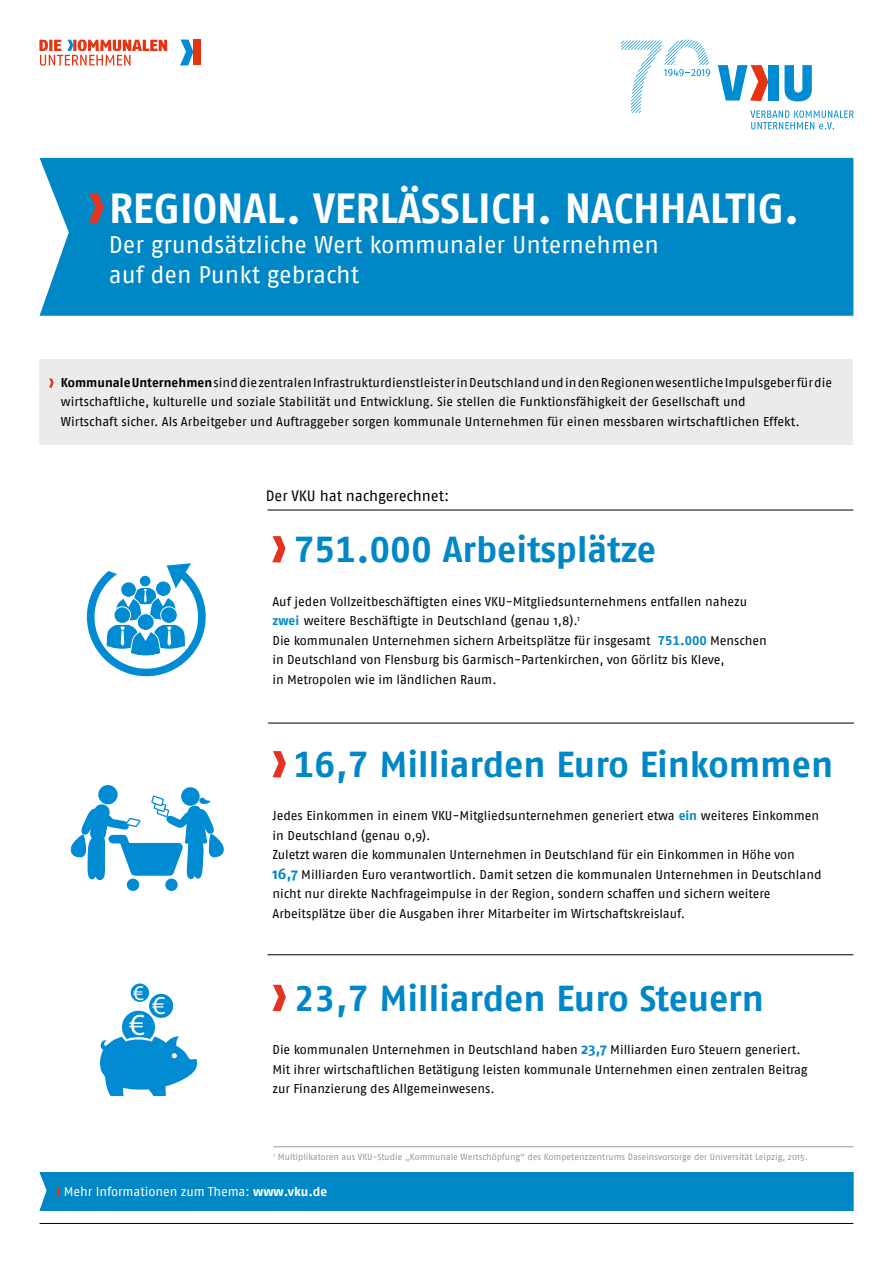
<style>
.page{position:relative;width:893px;height:1263px;background:#fff}
.page>*{position:absolute;margin:0;border:0;box-sizing:border-box;transform-origin:0 0}
.t1{font:700 42px "Fago No";color:#fff}
.t2{font:700 36px "Fago No";color:#0087c6}
.t3{font:30.75px "Myriad Pro";color:#fff}
.t4{font:25.95px "Myriad Pro";color:#fff}
.t5{font:24px/30px "Fago No";letter-spacing:-.005em;color:#fff}
.t6{font:21px "Myriad Pro";color:#fff}
.t7{font:15px "Fago No";letter-spacing:-.005em;color:#000}
.t8{font:12.75px/19.5px "Fago No";color:#000}
.t9{font:12.75px "Fago No";letter-spacing:-.005em;color:#fff}
.t10{font:700 12.75px "Fago No";color:#fff}
.t11{font:9px "Fago No";letter-spacing:-.005em;color:#9c9695}
.s1{font-weight:700}
.s2{font-family:"Fago No Bold Tf";font-weight:400}
.s3{font-family:"Fago No Bold Tf";color:#0087c6}
.s4{font-weight:700;font-size:15px;color:#0087c6}
.s5{font-weight:400}
</style>
<div class="page">
<hr style="left:40px;top:1223px;width:813px;height:1px;background:#000">
<div style="left:40px;top:158px;width:813px;height:158px;background:#0087c6"></div>
<div style="left:40px;top:359px;width:813px;height:86px;background:#edeaea"></div>
<hr style="left:268px;top:510px;width:585px;height:1px;background:#000">
<hr style="left:268px;top:723px;width:586px;height:1px;background:#000">
<hr style="left:268px;top:954px;width:585px;height:1px;background:#000">
<svg style="left:89px;top:193px;width:15px;height:30px"></svg>
<svg style="left:49px;top:379px;width:5px;height:9px"></svg>
<svg style="left:272px;top:536px;width:14px;height:27px"></svg>
<svg style="left:272px;top:751px;width:14px;height:26px"></svg>
<svg style="left:272px;top:985px;width:14px;height:26px"></svg>
<div style="left:40px;top:1172px;width:813px;height:39px;background:#0087c6"></div>
<hr style="left:274px;top:1146px;width:579px;height:1px;background:#9c9695">
<div style="left:127px;top:878px;width:12px;height:13px;background:#008bd2;border-radius:50%"></div>
<div style="left:165px;top:878px;width:13px;height:13px;background:#008bd2;border-radius:50%"></div>
<div style="left:98px;top:785px;width:20px;height:19px;background:#008bd2;border-radius:50%"></div>
<div style="left:181px;top:787px;width:19px;height:19px;background:#008bd2;border-radius:50%"></div>
<svg style="left:71px;top:795px;width:153px;height:85px"></svg>
<svg style="left:87px;top:563px;width:119px;height:113px"></svg>
<svg style="left:99px;top:1011px;width:98px;height:85px"></svg>
<div style="left:149px;top:994px;width:24px;height:24px;background:#008bd2;border-radius:50%"></div>
<div style="left:131px;top:983px;width:18px;height:19px;background:#008bd2;border-radius:50%"></div>
<div style="left:193px;top:40px;width:8px;height:25px;background:#e63312"></div>
<svg style="left:180px;top:40px;width:13px;height:25px"></svg>
<svg style="left:39px;top:40px;width:128px;height:25px"></svg>
<svg style="left:784px;top:65px;width:28px;height:36px"></svg>
<div style="left:768px;top:65px;width:10px;height:36px;background:#008bd2"></div>
<svg style="left:718px;top:65px;width:50px;height:36px"></svg>
<svg style="left:750px;top:110px;width:103px;height:19px"></svg>
<svg style="left:621px;top:40px;width:89px;height:73px"></svg>
<h1 class="t1" style="left:109px;top:183px;width:692px">REGIONAL. VERLÄSSLICH. NACHHALTIG.</h1>
<h3 class="t5" style="left:109px;top:229px;width:552px">Der grundsätzliche Wert kommunaler Unternehmen auf den Punkt gebracht</h3>
<p class="t8" style="left:61px;top:373px;width:773px"><span class="s1">Kommunale Unternehmen</span> sind die zentralen Infrastrukturdienstleister in Deutschland und in den Regionen wesentliche Impulsgeber für die wirtschaftliche, kulturelle und soziale Stabilität und Entwicklung. Sie stellen die Funktionsfähigkeit der Gesellschaft und<br>Wirtschaft sicher. Als Arbeitgeber und Auftraggeber sorgen kommunale Unternehmen für einen messbaren wirtschaftlichen Effekt.</p>
<p class="t7" style="left:266px;top:487px;width:185px">Der VKU hat nachgerechnet:</p>
<h2 class="t2" style="left:294px;top:528px;width:364px"><span class="s2">751.000</span> Arbeitsplätze</h2>
<p class="t8" style="left:272px;top:591px;width:496px">Auf jeden Vollzeitbeschäftigten eines VKU-Mitgliedsunternehmens entfallen nahezu <span class="s3">zwei</span> weitere Beschäftigte in Deutschland (genau 1,8).<sup>1<br></sup>Die kommunalen Unternehmen sichern Arbeitsplätze für insgesamt <span class="s3">751.000</span> Menschen in Deutschland von Flensburg bis Garmisch-Partenkirchen, von Görlitz bis Kleve,<br>in Metropolen wie im ländlichen Raum.</p>
<h3 class="t6" style="left:133px;top:979px;width:12px">€</h3>
<h3 class="t3" style="left:129px;top:1005px;width:17px">€</h3>
<h3 class="t4" style="left:152px;top:989px;width:15px">€</h3>
<h2 class="t2" style="left:294px;top:743px;width:541px"><span class="s2">16,7</span> Milliarden Euro Einkommen</h2>
<p class="t8" style="left:272px;top:806px;width:551px">Jedes Einkommen in einem VKU-Mitgliedsunternehmen generiert etwa <span class="s3">ein</span> weiteres Einkommen in Deutschland (genau 0,9).<br>Zuletzt waren die kommunalen Unternehmen in Deutschland für ein Einkommen in Höhe von <span class="s4">16,7</span> Milliarden Euro verantwortlich. Damit setzen die kommunalen Unternehmen in Deutschland nicht nur direkte Nachfrageimpulse in der Region, sondern schaffen und sichern weitere Arbeitsplätze über die Ausgaben ihrer Mitarbeiter im Wirtschaftskreislauf.</p>
<h2 class="t2" style="left:294px;top:977px;width:472px"><span class="s2">23,7</span> Milliarden Euro Steuern</h2>
<p class="t8" style="left:272px;top:1040px;width:537px">Die kommunalen Unternehmen in Deutschland haben <span class="s4">23,7</span> Milliarden Euro Steuern generiert.<br>Mit ihrer wirtschaftlichen Betätigung leisten kommunale Unternehmen einen zentralen Beitrag zur Finanzierung des Allgemeinwesens.</p>
<p class="t11" style="left:274px;top:1151px;width:536px"><sup>1</sup> Multiplikatoren aus VKU-Studie „Kommunale Wertschöpfung“ des Kompetenzzentrums Daseinsvorsorge der Universität Leipzig, 2015.</p>
<p class="t10" style="left:124px;top:1184px;width:154px">mationen zum Thema: <span class="s5">xxx</span></p>
<p class="t9" style="left:64px;top:1184px;width:265px">Mehr Informationen zum Thema: <span class="s1">www.vku.de</span></p>
</div>
